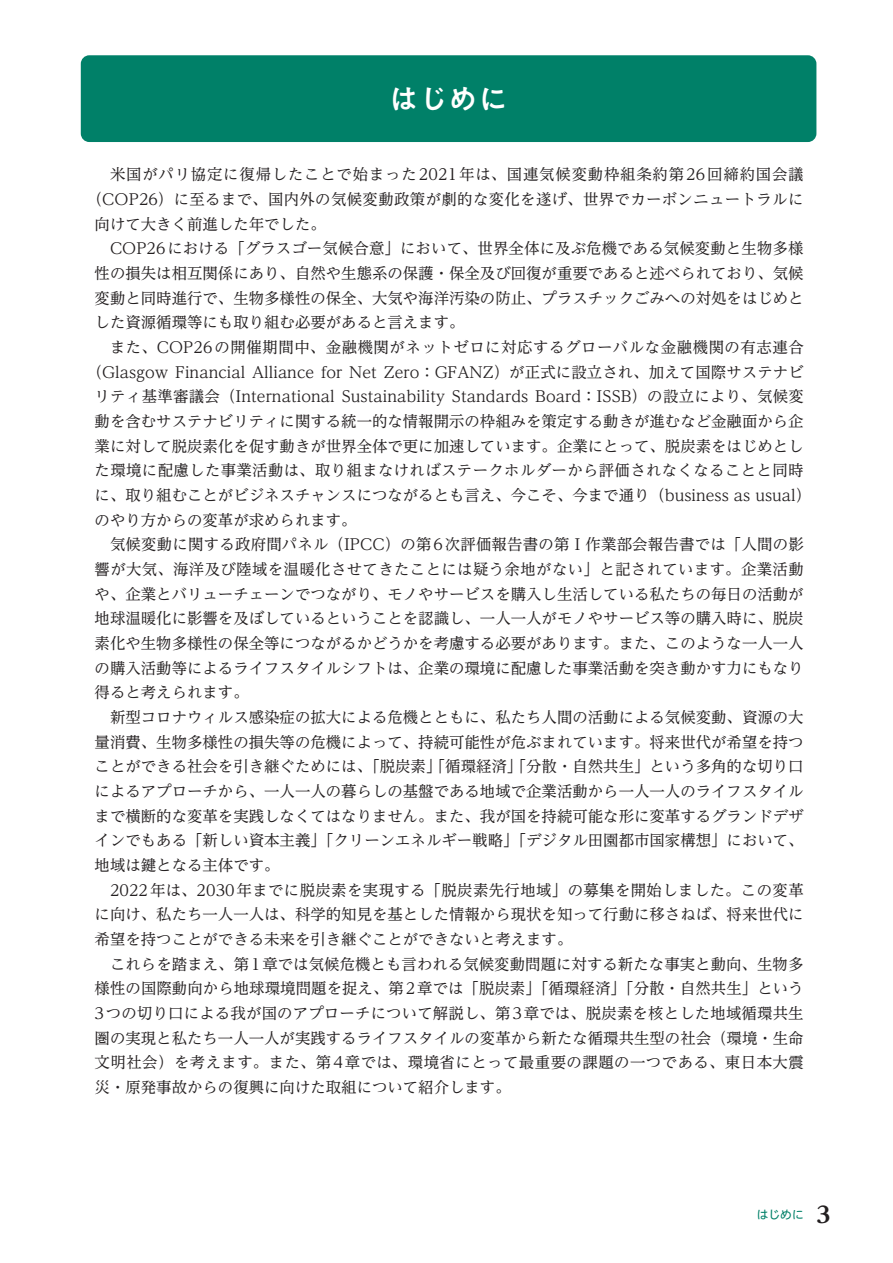
<style>
.page{position:relative;width:893px;height:1263px;background:#fff}
.page>*{position:absolute;margin:0;border:0;box-sizing:border-box;transform-origin:0 0}
.t1{font:500 29.7px "PA1 Gothic Std N";color:#fff}
.t2{font:15.45px "UD Reimin Pr 6 N";color:#231f20}
.t3{font:15.45px "UD Reimin Pr 6 N";letter-spacing:.025em;color:#231f20}
.t4{font:15.45px "UD Reimin Pr 6 N";letter-spacing:.05em;color:#231f20}
.t5{font:15.45px "UD Reimin Pr 6 N";letter-spacing:.035em;color:#231f20}
.t6{font:15.45px "UD Reimin Pr 6 N";letter-spacing:.03em;color:#231f20}
.t7{font:11.7px "UD Shin Go NT Pr 6 N";color:#008068}
.s1{font-family:"UD Reimin Pr 6 N";font-weight:800;font-size:22.35px;color:#231f20}
</style>
<div class="page">
<div style="left:81px;top:55px;width:735px;height:87px;background:#008068;border-radius:9px"></div>
<h1 class="t1" style="left:389px;top:81px;width:121px">はじめに</h1>
<p class="t4" style="left:110px;top:162px;width:695px">米国がパリ協定に復帰したことで始まった2021年は、国連気候変動枠組条約第26回締約国会議</p>
<p class="t3" style="left:87px;top:186px;width:718px">（COP26）に至るまで、国内外の気候変動政策が劇的な変化を遂げ、世界でカーボンニュートラルに</p>
<p class="t2" style="left:95px;top:211px;width:233px">向けて大きく前進した年でした。</p>
<p class="t2" style="left:110px;top:236px;width:695px">COP26における「グラスゴー気候合意」において、世界全体に及ぶ危機である気候変動と生物多様</p>
<p class="t2" style="left:95px;top:260px;width:711px">性の損失は相互関係にあり、自然や生態系の保護・保全及び回復が重要であると述べられており、気候</p>
<p class="t2" style="left:95px;top:285px;width:711px">変動と同時進行で、生物多様性の保全、大気や海洋汚染の防止、プラスチックごみへの対処をはじめと</p>
<p class="t2" style="left:95px;top:310px;width:371px">した資源循環等にも取り組む必要があると言えます。</p>
<p class="t5" style="left:110px;top:334px;width:695px">また、COP26の開催期間中、金融機関がネットゼロに対応するグローバルな金融機関の有志連合</p>
<p class="t2" style="left:87px;top:359px;width:718px">（Glasgow Financial Alliance for Net Zero：GFANZ）が正式に設立され、加えて国際サステナビ</p>
<p class="t2" style="left:95px;top:384px;width:711px">リティ基準審議会（International Sustainability Standards Board：ISSB）の設立により、気候変</p>
<p class="t2" style="left:95px;top:408px;width:711px">動を含むサステナビリティに関する統一的な情報開示の枠組みを策定する動きが進むなど金融面から企</p>
<p class="t2" style="left:95px;top:433px;width:711px">業に対して脱炭素化を促す動きが世界全体で更に加速しています。企業にとって、脱炭素をはじめとし</p>
<p class="t3" style="left:95px;top:458px;width:710px">た環境に配慮した事業活動は、取り組まなければステークホルダーから評価されなくなることと同時</p>
<p class="t2" style="left:95px;top:482px;width:718px">に、取り組むことがビジネスチャンスにつながるとも言え、今こそ、今まで通り（business as usual）</p>
<p class="t2" style="left:95px;top:507px;width:264px">のやり方からの変革が求められます。</p>
<p class="t2" style="left:110px;top:532px;width:695px">気候変動に関する政府間パネル（IPCC）の第6次評価報告書の第Ⅰ作業部会報告書では「人間の影</p>
<p class="t3" style="left:95px;top:556px;width:711px">響が大気、海洋及び陸域を温暖化させてきたことには疑う余地がない」と記されています。企業活動</p>
<p class="t2" style="left:95px;top:581px;width:711px">や、企業とバリューチェーンでつながり、モノやサービスを購入し生活している私たちの毎日の活動が</p>
<p class="t2" style="left:95px;top:606px;width:711px">地球温暖化に影響を及ぼしているということを認識し、一人一人がモノやサービス等の購入時に、脱炭</p>
<p class="t2" style="left:95px;top:630px;width:711px">素化や生物多様性の保全等につながるかどうかを考慮する必要があります。また、このような一人一人</p>
<p class="t2" style="left:95px;top:655px;width:711px">の購入活動等によるライフスタイルシフトは、企業の環境に配慮した事業活動を突き動かす力にもなり</p>
<p class="t2" style="left:95px;top:680px;width:156px">得ると考えられます。</p>
<p class="t2" style="left:110px;top:704px;width:695px">新型コロナウィルス感染症の拡大による危機とともに、私たち人間の活動による気候変動、資源の大</p>
<p class="t2" style="left:95px;top:729px;width:711px">量消費、生物多様性の損失等の危機によって、持続可能性が危ぶまれています。将来世代が希望を持つ</p>
<p class="t2" style="left:95px;top:754px;width:711px">ことができる社会を引き継ぐためには、「脱炭素」「循環経済」「分散・自然共生」という多角的な切り口</p>
<p class="t2" style="left:95px;top:778px;width:711px">によるアプローチから、一人一人の暮らしの基盤である地域で企業活動から一人一人のライフスタイル</p>
<p class="t2" style="left:95px;top:803px;width:711px">まで横断的な変革を実践しなくてはなりません。また、我が国を持続可能な形に変革するグランドデザ</p>
<p class="t2" style="left:95px;top:828px;width:711px">インでもある「新しい資本主義」「クリーンエネルギー戦略」「デジタル田園都市国家構想」において、</p>
<p class="t2" style="left:95px;top:852px;width:186px">地域は鍵となる主体です。</p>
<p class="t3" style="left:110px;top:877px;width:695px">2022年は、2030年までに脱炭素を実現する「脱炭素先行地域」の募集を開始しました。この変革</p>
<p class="t2" style="left:95px;top:902px;width:711px">に向け、私たち一人一人は、科学的知見を基とした情報から現状を知って行動に移さねば、将来世代に</p>
<p class="t2" style="left:95px;top:926px;width:479px">希望を持つことができる未来を引き継ぐことができないと考えます。</p>
<p class="t2" style="left:110px;top:951px;width:695px">これらを踏まえ、第1章では気候危機とも言われる気候変動問題に対する新たな事実と動向、生物多</p>
<p class="t2" style="left:95px;top:976px;width:711px">様性の国際動向から地球環境問題を捉え、第2章では「脱炭素」「循環経済」「分散・自然共生」という</p>
<p class="t2" style="left:95px;top:1000px;width:711px">3つの切り口による我が国のアプローチについて解説し、第3章では、脱炭素を核とした地域循環共生</p>
<p class="t2" style="left:95px;top:1025px;width:711px">圏の実現と私たち一人一人が実践するライフスタイルの変革から新たな循環共生型の社会（環境・生命</p>
<p class="t6" style="left:95px;top:1050px;width:711px">文明社会）を考えます。また、第4章では、環境省にとって最重要の課題の一つである、東日本大震</p>
<p class="t2" style="left:95px;top:1074px;width:418px">災・原発事故からの復興に向けた取組について紹介します。</p>
<p class="t7" style="left:757px;top:1205px;width:75px">はじめに <span class="s1">3</span></p>
</div>
